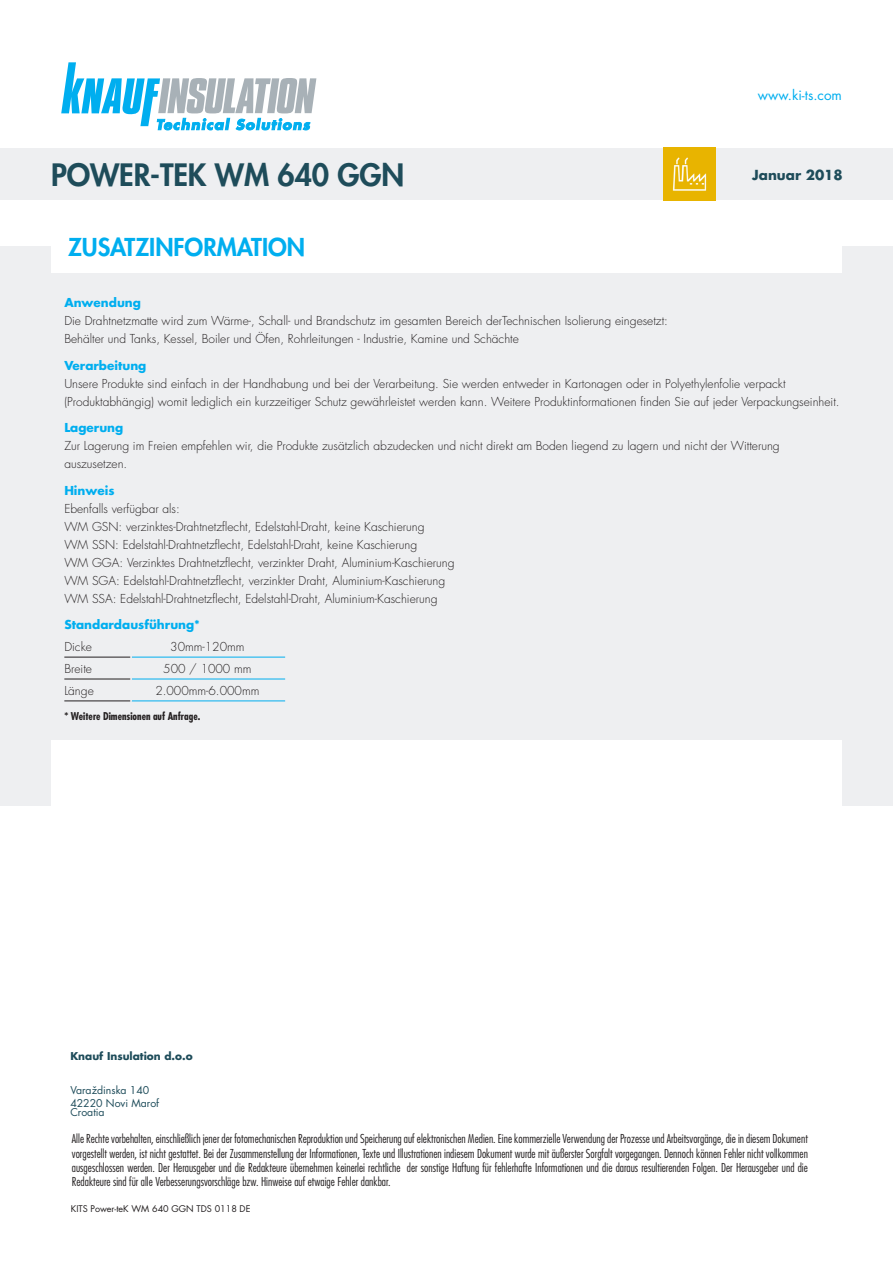
<style>
.page{position:relative;width:893px;height:1263px;background:#fff}
.page>*{position:absolute;margin:0;border:0;box-sizing:border-box;transform-origin:0 0}
.Produktgruppenname{font:800 30px "Futura Std";letter-spacing:-.005em;color:#1e4c5a}
.Headline_Zusatzinfor{font:800 24px "Futura Std";color:#00aeef}
.t1{font:13.5px "Futura Std";color:#00aeef}
.t2{font:700 13.5px "Futura Std";color:#1e4c5a}
.Text_Zusatzinformati{font:300 12px/18px "Futura Std";color:#231f20}
.t3{font:300 condensed 12px/14.4px "Futura Std";color:#231f20;text-align:justify}
.Subhead_Zusatzinform{font:700 12px "Futura Std";color:#00aeef}
.Tabelle_Text_Schwarz{font:300 12px "Futura Std";color:#231f20}
.t4{font:10.5px/12.6px "Futura Std";color:#1e4c5a}
.Tabele_Head{font:700 condensed 10.5px "Futura Std";color:#231f20}
.t5{font:700 10.5px "Futura Std";color:#1e4c5a}
.t6{font:9px "Futura Std";color:#231f20}
</style>
<div class="page">
<div style="left:0;top:149px;width:893px;height:51px;background:#eeeff1"></div>
<div style="left:0;top:247px;width:893px;height:559px;background:#eeeff1"></div>
<div style="left:51px;top:740px;width:791px;height:123px;background:#fff"></div>
<svg style="left:61px;top:62px;width:255px;height:68px"></svg>
<hr style="left:132px;top:657px;width:153px;height:1px;background:#00aeef">
<hr style="left:132px;top:679px;width:153px;height:1px;background:#00aeef">
<hr style="left:132px;top:700px;width:153px;height:1px;background:#00aeef">
<hr style="left:64px;top:657px;width:66px;height:1px;background:#231f20">
<hr style="left:64px;top:679px;width:66px;height:1px;background:#231f20">
<hr style="left:64px;top:700px;width:66px;height:1px;background:#231f20">
<div style="left:51px;top:221px;width:791px;height:51px;background:#fff"></div>
<img style="left:663px;top:147px;width:53px;height:53px">
<p class="Produktgruppenname" style="left:51px;top:156px;width:355px">POWER-TEK WM 640 GGN</p>
<p class="Headline_Zusatzinfor" style="left:68px;top:232px;width:239px">ZUSATZINFORMATION</p>
<p class="t1" style="left:758px;top:86px;width:85px">www.ki-ts.com</p>
<p class="t2" style="left:752px;top:165px;width:92px">Januar 2018</p>
<p class="Subhead_Zusatzinform" style="left:64px;top:295px;width:78px">Anwendung</p>
<p class="Text_Zusatzinformati" style="left:64px;top:312px;width:605px">Die Drahtnetzmatte wird zum Wärme-, Schall- und Brandschutz im gesamten Bereich derTechnischen Isolierung eingesetzt:</p>
<p class="Text_Zusatzinformati" style="left:64px;top:330px;width:456px">Behälter und Tanks, Kessel, Boiler und Öfen, Rohrleitungen - Industrie, Kamine und Schächte</p>
<p class="Subhead_Zusatzinform" style="left:64px;top:357px;width:84px">Verarbeitung</p>
<p class="Text_Zusatzinformati" style="left:64px;top:375px;width:777px">Unsere Produkte sind einfach in der Handhabung und bei der Verarbeitung. Sie werden entweder in Kartonagen oder in Polyethylenfolie verpackt (Produktabhängig) womit lediglich ein kurzzeitiger Schutz gewährleistet werden kann. Weitere Produktinformationen finden Sie auf jeder Verpackungseinheit.</p>
<p class="Subhead_Zusatzinform" style="left:64px;top:420px;width:60px">Lagerung</p>
<p class="Text_Zusatzinformati" style="left:64px;top:437px;width:717px">Zur Lagerung im Freien empfehlen wir, die Produkte zusätzlich abzudecken und nicht direkt am Boden liegend zu lagern und nicht der Witterung auszusetzen.</p>
<p class="Subhead_Zusatzinform" style="left:64px;top:482px;width:52px">Hinweis</p>
<p class="Text_Zusatzinformati" style="left:64px;top:500px;width:117px">Ebenfalls verfügbar als:</p>
<p class="Text_Zusatzinformati" style="left:64px;top:518px;width:362px">WM GSN: verzinktes-Drahtnetzflecht, Edelstahl-Draht, keine Kaschierung</p>
<p class="Text_Zusatzinformati" style="left:64px;top:536px;width:354px">WM SSN: Edelstahl-Drahtnetzflecht, Edelstahl-Draht, keine Kaschierung</p>
<p class="Text_Zusatzinformati" style="left:64px;top:554px;width:392px">WM GGA: Verzinktes Drahtnetzflecht, verzinkter Draht, Aluminium-Kaschierung</p>
<p class="Text_Zusatzinformati" style="left:64px;top:572px;width:382px">WM SGA: Edelstahl-Drahtnetzflecht, verzinkter Draht, Aluminium-Kaschierung</p>
<p class="Text_Zusatzinformati" style="left:64px;top:590px;width:375px">WM SSA: Edelstahl-Drahtnetzflecht, Edelstahl-Draht, Aluminium-Kaschierung</p>
<p class="Subhead_Zusatzinform" style="left:64px;top:617px;width:137px">Standardausführung*</p>
<p class="Tabelle_Text_Schwarz" style="left:64px;top:639px;width:29px">Dicke</p>
<p class="Tabelle_Text_Schwarz" style="left:170px;top:639px;width:76px">30mm-120mm</p>
<p class="Tabelle_Text_Schwarz" style="left:64px;top:661px;width:29px">Breite</p>
<p class="Tabelle_Text_Schwarz" style="left:163px;top:661px;width:90px">500 / 1000 mm</p>
<p class="Tabelle_Text_Schwarz" style="left:64px;top:683px;width:31px">Länge</p>
<p class="Tabelle_Text_Schwarz" style="left:155px;top:683px;width:106px">2.000mm-6.000mm</p>
<p class="Tabele_Head" style="left:64px;top:709px;width:137px">* Weitere Dimensionen auf Anfrage.</p>
<p class="t5" style="left:70px;top:1049px;width:124px">Knauf Insulation d.o.o</p>
<p class="t4" style="left:70px;top:1084px;width:90px">Varaždinska 140<br>42220 Novi Marof</p>
<p class="t4" style="left:70px;top:1105px;width:36px">Croatia</p>
<p class="t3" style="left:72px;top:1131px;width:738px">Alle Rechte vorbehalten, einschließlich jener der fotomechanischen Reproduktion und Speicherung auf elektronischen Medien. Eine kommerzielle Verwendung der Prozesse und Arbeitsvorgänge, die in diesem Dokument vorgestellt werden, ist nicht gestattet. Bei der Zusammenstellung der Informationen, Texte und Illustrationen indiesem Dokument wurde mit äußerster Sorgfalt vorgegangen. Dennoch können Fehler nicht vollkommen ausgeschlossen werden. Der Herausgeber und die Redakteure übernehmen keinerlei rechtliche der sonstige Haftung für fehlerhafte Informationen und die daraus resultierenden Folgen. Der Herausgeber und die Redakteure sind für alle Verbesserungsvorschläge bzw. Hinweise auf etwaige Fehler dankbar.</p>
<p class="t6" style="left:71px;top:1203px;width:181px">KITS Power-teK WM 640 GGN TDS 0118 DE</p>
</div>
